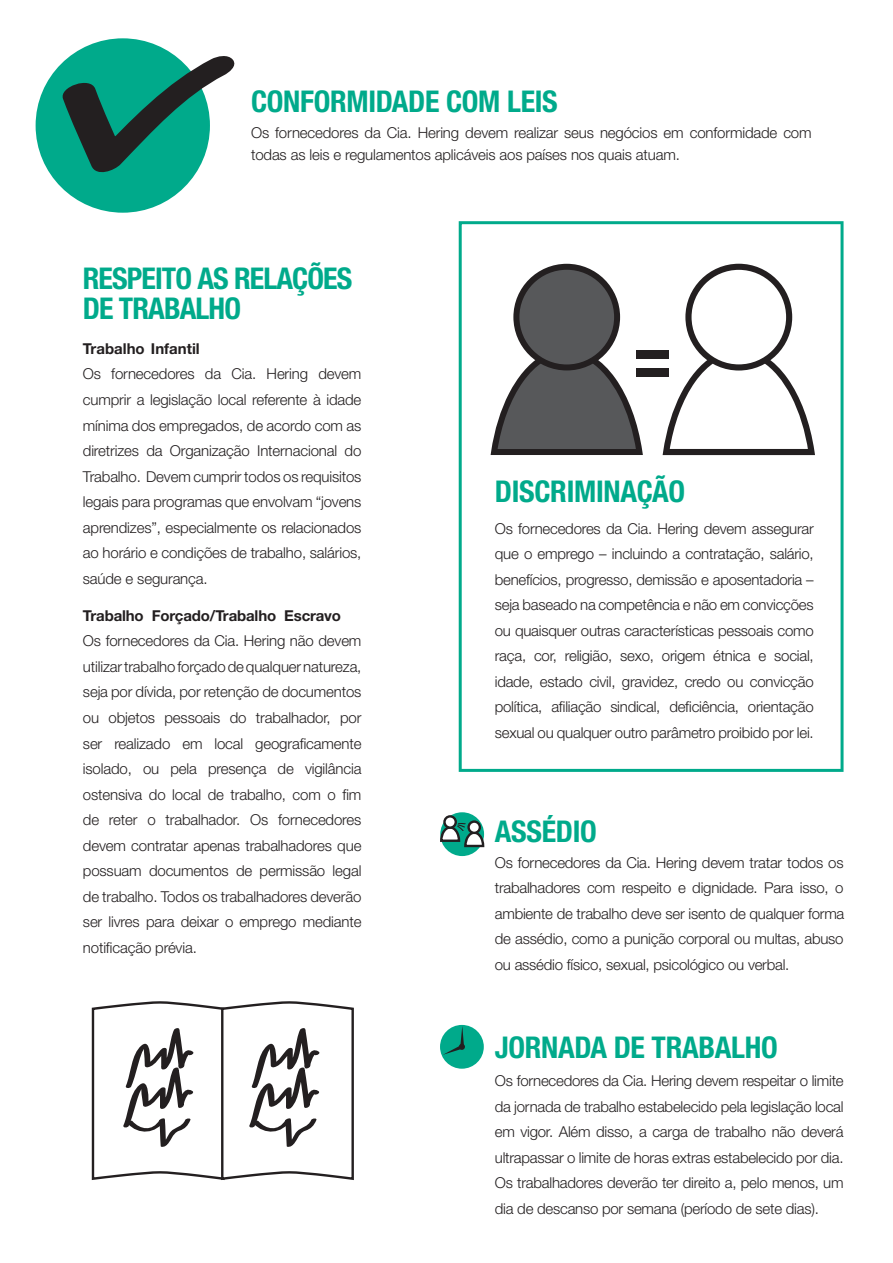
<style>
.page{position:relative;width:893px;height:1263px;background:#fff}
.page>*{position:absolute;margin:0;border:0;box-sizing:border-box;transform-origin:0 0}
.t1{font:700 condensed 30px "Helvetica Neue LT Std";letter-spacing:-.01em;color:#00aa8b}
.t2{font:700 condensed 30px/30px "Helvetica Neue LT Std";letter-spacing:-.03em;color:#00aa8b}
.t3{font:300 15px/25.5px "Helvetica Neue LT Std";letter-spacing:-.01em;color:#231f20;text-align:justify}
.t4{font:700 15px "Helvetica Neue LT Std";color:#231f20}
.s1{font-weight:700}
.s2{color:#fff}
</style>
<div class="page">
<div style="left:440px;top:1025px;width:44px;height:44px;background:#00aa8b;border-radius:50%"></div>
<svg style="left:443px;top:1026px;width:22px;height:29px"></svg>
<div style="left:440px;top:812px;width:44px;height:44px;background:#00aa8b;border-radius:50%"></div>
<svg style="left:440px;top:815px;width:44px;height:32px"></svg>
<div style="left:36px;top:38px;width:174px;height:175px;background:#00aa8b;border-radius:50%"></div>
<svg style="left:59px;top:54px;width:176px;height:123px"></svg>
<svg style="left:92px;top:1001px;width:262px;height:179px"></svg>
<svg style="left:459px;top:221px;width:384px;height:551px"></svg>
<h1 class="t1" style="left:251px;top:83px;width:308px">CONFORMIDADE COM LEIS</h1>
<p class="t3" style="left:251px;top:121px;width:562px;line-height:22.5px">Os fornecedores da Cia. Hering devem realizar seus negócios em conformidade com todas as leis e regulamentos aplicáveis aos países nos quais atuam.</p>
<h1 class="t2" style="left:83px;top:263px;width:271px">RESPEITO AS RELAÇÕES<br>DE TRABALHO</h1>
<p class="t4" style="left:83px;top:339px;width:118px">Trabalho Infantil</p>
<p class="t3" style="left:83px;top:361px;width:280px">Os fornecedores da Cia. Hering devem cumprir a legislação local referente à idade mínima dos empregados, de acordo com as diretrizes da Organização Internacional do Trabalho. Devem cumprir todos os requisitos legais para programas que envolvam “jovens aprendizes”, especialmente os relacionados ao horário e condições de trabalho, salários, saúde e segurança.</p>
<p class="t3" style="left:83px;top:602px;width:280px"><span class="s1">Trabalho Forçado/Trabalho Escravo</span> <span class="s2">.<br></span>Os fornecedores da Cia. Hering não devem utilizar trabalho forçado de qualquer natureza, seja por dívida, por retenção de documentos ou objetos pessoais do trabalhador, por ser realizado em local geograficamente isolado, ou pela presença de vigilância ostensiva do local de trabalho, com o fim de reter o trabalhador. Os fornecedores devem contratar apenas trabalhadores que possuam documentos de permissão legal de trabalho. Todos os trabalhadores deverão ser livres para deixar o emprego mediante notificação prévia.</p>
<h1 class="t1" style="left:495px;top:473px;width:192px">DISCRIMINAÇÃO</h1>
<p class="t3" style="left:495px;top:515px;width:320px">Os fornecedores da Cia. Hering devem assegurar que o emprego – incluindo a contratação, salário, benefícios, progresso, demissão e aposentadoria – seja baseado na competência e não em convicções ou quaisquer outras características pessoais como raça, cor, religião, sexo, origem étnica e social, idade, estado civil, gravidez, credo ou convicção política, afiliação sindical, deficiência, orientação sexual ou qualquer outro parâmetro proibido por lei.</p>
<h1 class="t1" style="left:495px;top:813px;width:104px">ASSÉDIO</h1>
<p class="t3" style="left:495px;top:849px;width:351px">Os fornecedores da Cia. Hering devem tratar todos os trabalhadores com respeito e dignidade. Para isso, o ambiente de trabalho deve ser isento de qualquer forma de assédio, como a punição corporal ou multas, abuso ou assédio físico, sexual, psicológico ou verbal.</p>
<h1 class="t1" style="left:495px;top:1029px;width:285px">JORNADA DE TRABALHO</h1>
<p class="t3" style="left:495px;top:1068px;width:350px">Os fornecedores da Cia. Hering devem respeitar o limite da jornada de trabalho estabelecido pela legislação local em vigor. Além disso, a carga de trabalho não deverá ultrapassar o limite de horas extras estabelecido por dia.<br>Os trabalhadores deverão ter direito a, pelo menos, um dia de descanso por semana (período de sete dias).</p>
</div>
